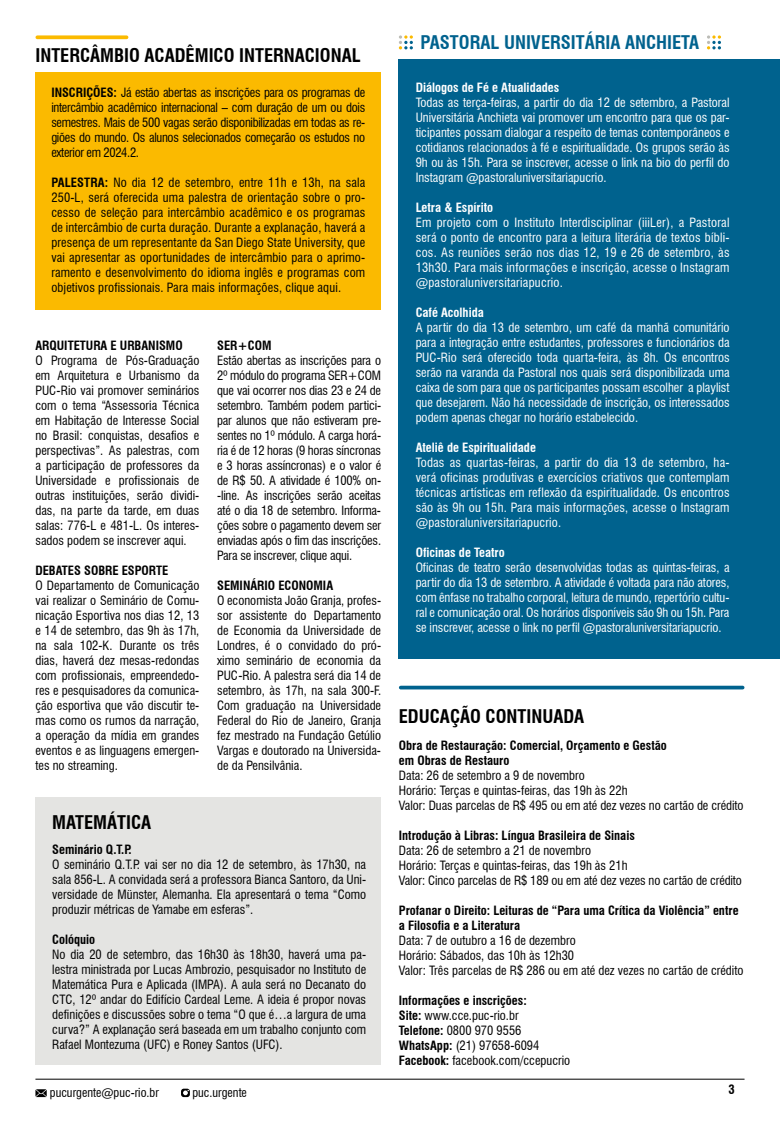
<style>
.page{position:relative;width:780px;height:1134px;background:#fff}
.page>*{position:absolute;margin:0;border:0;box-sizing:border-box;transform-origin:0 0}
.t1{font:700 condensed 18.38px "Swiss 721 BT";color:#000}
.t2{font:700 condensed 18.38px "Swiss 721 BT";color:#00628e}
.t3{font:condensed 12.5px/15px "Swiss 721 BT";color:#000;text-align:justify}
.t4{font:condensed 12.5px/15px "Swiss 721 BT";color:#fff;text-align:justify}
.t5{font:700 condensed 12.5px/15px "Swiss 721 BT";color:#000}
.t6{font:700 condensed 12.5px "Swiss 721 BT";color:#fff}
.t7{font:condensed 12.12px "Swiss 721 BT";color:#000}
.s1{font-weight:700}
</style>
<div class="page">
<hr style="left:35px;top:1079px;width:709px;height:1px;background:#000">
<svg style="left:181px;top:1089px;width:9px;height:8px"></svg>
<svg style="left:35px;top:1089px;width:12px;height:8px"></svg>
<hr style="left:400px;top:686px;width:342px;height:3px;background:#00628e">
<div style="left:35px;top:72px;width:346px;height:238px;background:#fbba00"></div>
<svg style="left:37px;top:35px;width:89px;height:4px"></svg>
<div style="left:399px;top:60px;width:381px;height:599px;background:#00628e"></div>
<svg style="left:707px;top:35px;width:14px;height:14px"></svg>
<svg style="left:399px;top:35px;width:14px;height:14px"></svg>
<div style="left:35px;top:797px;width:346px;height:267px;background:#e4e4e2"></div>
<h1 class="t1" style="left:35px;top:45px;width:327px">INTERCÂMBIO ACADÊMICO INTERNACIONAL</h1>
<p class="t3" style="left:51px;top:85px;width:315px"><span class="s1">INSCRIÇÕES:</span> Já estão abertas as inscrições para os programas de intercâmbio acadêmico internacional – com duração de um ou dois semestres. Mais de 500 vagas serão disponibilizadas em todas as re&shy;giões do mundo. Os alunos selecionados começarão os estudos no exterior em 2024.2.</p>
<p class="t3" style="left:51px;top:175px;width:315px"><span class="s1">PALESTRA:</span> No dia 12 de setembro, entre 11h e 13h, na sala 250-L, será oferecida uma palestra de orientação sobre o pro&shy;cesso de seleção para intercâmbio acadêmico e os programas de intercâmbio de curta duração. Durante a explanação, haverá a presença de um representante da San Diego State University, que vai apresentar as oportunidades de intercâmbio para o aprimo&shy;ramento e desenvolvimento do idioma inglês e programas com objetivos profissionais. Para mais informações, clique aqui.</p>
<p class="t5" style="left:35px;top:338px;width:149px">ARQUITETURA E URBANISMO</p>
<p class="t3" style="left:35px;top:353px;width:165px">O Programa de Pós-Graduação em Arquitetura e Urbanismo da PUC-Rio vai promover seminários com o tema “Assessoria Técnica em Habitação de Interesse Social no Brasil: conquistas, desafios e perspectivas”. As palestras, com a participação de professores da Universidade e profissionais de outras instituições, serão dividi&shy;das, na parte da tarde, em duas salas: 776-L e 481-L. Os interes&shy;sados podem se inscrever aqui.</p>
<p class="t5" style="left:35px;top:563px;width:134px">DEBATES SOBRE ESPORTE</p>
<p class="t3" style="left:35px;top:578px;width:165px">O Departamento de Comunicação vai realizar o Seminário de Comu&shy;nicação Esportiva nos dias 12, 13 e 14 de setembro, das 9h às 17h, na sala 102-K. Durante os três dias, haverá dez mesas-redondas com profissionais, empreendedo&shy;res e pesquisadores da comunica&shy;ção esportiva que vão discutir te&shy;mas como os rumos da narração, a operação da mídia em grandes eventos e as linguagens emergen&shy;tes no streaming.</p>
<p class="t5" style="left:217px;top:338px;width:56px">SER+COM</p>
<p class="t3" style="left:217px;top:353px;width:165px">Estão abertas as inscrições para o 2º módulo do programa SER+COM que vai ocorrer nos dias 23 e 24 de setembro. Também podem partici&shy;par alunos que não estiveram pre&shy;sentes no 1º módulo. A carga horá&shy;ria é de 12 horas (9 horas síncronas e 3 horas assíncronas) e o valor é de R$ 50. A atividade é 100% on--line. As inscrições serão aceitas até o dia 18 de setembro. Informa&shy;ções sobre o pagamento devem ser enviadas após o fim das inscrições.<br>Para se inscrever, clique aqui.</p>
<p class="t5" style="left:217px;top:578px;width:117px">SEMINÁRIO ECONOMIA</p>
<p class="t3" style="left:217px;top:593px;width:165px">O economista João Granja, profes&shy;sor assistente do Departamento de Economia da Universidade de Londres, é o convidado do pró&shy;ximo seminário de economia da PUC-Rio. A palestra será dia 14 de setembro, às 17h, na sala 300-F.<br>Com graduação na Universidade Federal do Rio de Janeiro, Granja fez mestrado na Fundação Getúlio Vargas e doutorado na Universida&shy;de da Pensilvânia.</p>
<h1 class="t1" style="left:52px;top:811px;width:100px">MATEMÁTICA</h1>
<p class="t5" style="left:52px;top:842px;width:81px">Seminário Q.T.P.</p>
<p class="t3" style="left:52px;top:857px;width:315px">O seminário Q.T.P. vai ser no dia 12 de setembro, às 17h30, na sala 856-L. A convidada será a professora Bianca Santoro, da Uni&shy;versidade de Münster, Alemanha. Ela apresentará o tema “Como produzir métricas de Yamabe em esferas”.</p>
<p class="t5" style="left:52px;top:932px;width:44px">Colóquio</p>
<p class="t3" style="left:52px;top:947px;width:315px">No dia 20 de setembro, das 16h30 às 18h30, haverá uma pa&shy;lestra ministrada por Lucas Ambrozio, pesquisador no Instituto de Matemática Pura e Aplicada (IMPA). A aula será no Decanato do CTC, 12º andar do Edifício Cardeal Leme. A ideia é propor novas definições e discussões sobre o tema “O que é…a largura de uma curva?” A explanação será baseada em um trabalho conjunto com Rafael Montezuma (UFC) e Roney Santos (UFC).</p>
<h1 class="t2" style="left:420px;top:32px;width:280px">PASTORAL UNIVERSITÁRIA ANCHIETA</h1>
<p class="t6" style="left:415px;top:80px;width:145px">Diálogos de Fé e Atualidades</p>
<p class="t4" style="left:415px;top:95px;width:315px">Todas as terça-feiras, a partir do dia 12 de setembro, a Pastoral Universitária Anchieta vai promover um encontro para que os par&shy;ticipantes possam dialogar a respeito de temas contemporâneos e cotidianos relacionados à fé e espiritualidade. Os grupos serão às 9h ou às 15h. Para se inscrever, acesse o link na bio do perfil do Instagram @pastoraluniversitariapucrio.</p>
<p class="t6" style="left:415px;top:200px;width:79px">Letra &amp; Espírito</p>
<p class="t4" style="left:415px;top:215px;width:315px">Em projeto com o Instituto Interdisciplinar (iiiLer), a Pastoral será o ponto de encontro para a leitura literária de textos bíbli&shy;cos. As reuniões serão nos dias 12, 19 e 26 de setembro, às 13h30. Para mais informações e inscrição, acesse o Instagram @pastoraluniversitariapucrio.</p>
<p class="t6" style="left:415px;top:305px;width:70px">Café Acolhida</p>
<p class="t4" style="left:415px;top:320px;width:315px">A partir do dia 13 de setembro, um café da manhã comunitário para a integração entre estudantes, professores e funcionários da PUC-Rio será oferecido toda quarta-feira, às 8h. Os encontros serão na varanda da Pastoral nos quais será disponibilizada uma caixa de som para que os participantes possam escolher a playlist que desejarem. Não há necessidade de inscrição, os interessados podem apenas chegar no horário estabelecido.</p>
<p class="t6" style="left:415px;top:440px;width:122px">Ateliê de Espiritualidade</p>
<p class="t4" style="left:415px;top:455px;width:315px">Todas as quartas-feiras, a partir do dia 13 de setembro, ha&shy;verá oficinas produtivas e exercícios criativos que contemplam técnicas artísticas em reflexão da espiritualidade. Os encontros são às 9h ou 15h. Para mais informações, acesse o Instagram @pastoraluniversitariapucrio.</p>
<p class="t6" style="left:415px;top:545px;width:90px">Oficinas de Teatro</p>
<p class="t4" style="left:415px;top:560px;width:315px">Oficinas de teatro serão desenvolvidas todas as quintas-feiras, a partir do dia 13 de setembro. A atividade é voltada para não atores, com ênfase no trabalho corporal, leitura de mundo, repertório cultu&shy;ral e comunicação oral. Os horários disponíveis são 9h ou 15h. Para se inscrever, acesse o link no perfil @pastoraluniversitariapucrio.</p>
<h1 class="t1" style="left:399px;top:705px;width:187px">EDUCAÇÃO CONTINUADA</h1>
<p class="t5" style="left:399px;top:737px;width:269px">Obra de Restauração: Comercial, Orçamento e Gestão em Obras de Restauro</p>
<p class="t3" style="left:399px;top:767px;width:346px;text-align:left">Data: 26 de setembro a 9 de novembro<br>Horário: Terças e quintas-feiras, das 19h às 22h<br>Valor: Duas parcelas de R$ 495 ou em até dez vezes no cartão de crédito</p>
<p class="t5" style="left:399px;top:827px;width:237px">Introdução à Libras: Língua Brasileira de Sinais</p>
<p class="t3" style="left:399px;top:842px;width:344px;text-align:left">Data: 26 de setembro a 21 de novembro<br>Horário: Terças e quintas-feiras, das 19h às 21h<br>Valor: Cinco parcelas de R$ 189 ou em até dez vezes no cartão de crédito</p>
<p class="t5" style="left:399px;top:902px;width:341px">Profanar o Direito: Leituras de “Para uma Crítica da Violência” entre a Filosofia e a Literatura</p>
<p class="t3" style="left:399px;top:932px;width:346px;text-align:left">Data: 7 de outubro a 16 de dezembro<br>Horário: Sábados, das 10h às 12h30<br>Valor: Três parcelas de R$ 286 ou em até dez vezes no cartão de crédito</p>
<p class="t3" style="left:399px;top:992px;width:173px;text-align:left"><span class="s1">Informações e inscrições:<br>Site:</span> www.cce.puc-rio.br<br><span class="s1">Telefone:</span> 0800 970 9556<br><span class="s1">WhatsApp:</span> (21) 97658-6094<br><span class="s1">Facebook:</span> facebook.com/ccepucrio</p>
<p class="t7" style="left:50px;top:1085px;width:111px">pucurgente@puc-rio.br</p>
<p class="t7" style="left:192px;top:1085px;width:56px">puc.urgente</p>
<p class="t5" style="left:728px;top:1082px;width:8px">3</p>
</div>
